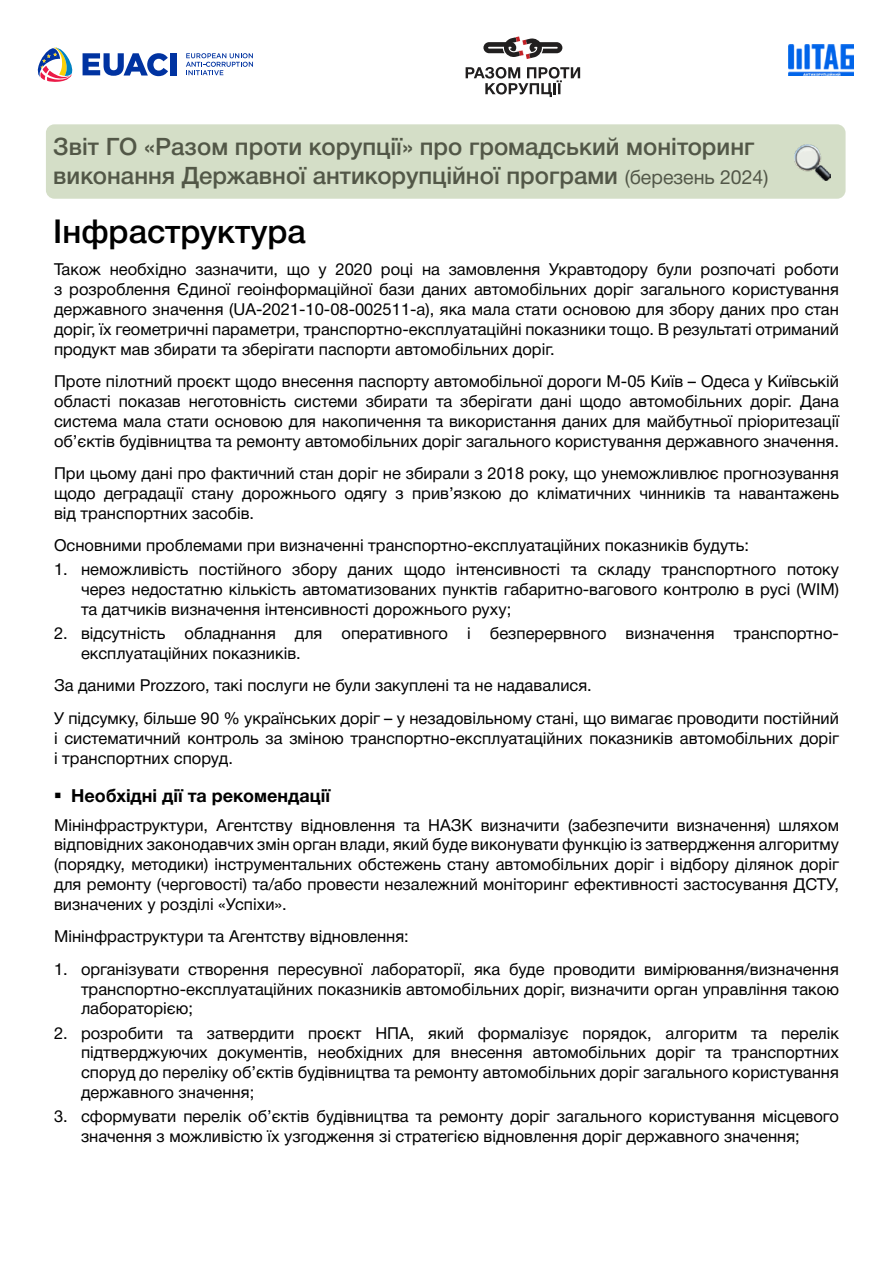
<style>
.page{position:relative;width:893px;height:1263px;background:#fff}
.page>*{position:absolute;margin:0;border:0;box-sizing:border-box;transform-origin:0 0}
.t1{font:500 33px "Helvetica Neue Cyr";color:#000}
.t2{font:500 24px/28.8px "Helvetica Neue Cyr";color:#525747}
.t3{font:700 18px "Helvetica Neue Cyr";color:#000}
.t4{font:16.5px/19.8px "Helvetica Neue Cyr";color:#000;text-align:justify}
.s1{font-weight:400;font-size:19.5px;color:#525748}
</style>
<div class="page">
<div style="left:46px;top:124px;width:799px;height:75px;background:#d4dec7;border-radius:9px"></div>
<svg style="left:483px;top:36px;width:79px;height:23px"></svg>
<svg style="left:466px;top:67px;width:114px;height:30px"></svg>
<svg style="left:186px;top:53px;width:67px;height:22px"></svg>
<svg style="left:37px;top:47px;width:36px;height:35px"></svg>
<svg style="left:83px;top:53px;width:85px;height:23px"></svg>
<div style="left:170px;top:53px;width:6px;height:22px;background:#0033a1"></div>
<img style="left:789px;top:45px;width:65px;height:31px">
<img style="left:794px;top:144px;width:36px;height:36px">
<h2 class="t2" style="left:53px;top:133px;width:717px">Звіт ГО «Разом проти корупції» про громадський моніторинг виконання Державної антикорупційної програми <span class="s1">(березень 2024)</span></h2>
<h1 class="t1" style="left:53px;top:213px;width:254px">Інфраструктура</h1>
<p class="t4" style="left:54px;top:260px;width:786px">Також необхідно зазначити, що у 2020 році на замовлення Укравтодору були розпочаті роботи з розроблення Єдиної геоінформаційної бази даних автомобільних доріг загального користування державного значення (UA-2021-10-08-002511-a), яка мала стати основою для збору даних про стан доріг, їх геометричні параметри, транспортно-експлуатаційні показники тощо. В результаті отриманий продукт мав збирати та зберігати паспорти автомобільних доріг.</p>
<p class="t4" style="left:54px;top:372px;width:786px">Проте пілотний проєкт щодо внесення паспорту автомобільної дороги М-05 Київ – Одеса у Київській області показав неготовність системи збирати та зберігати дані щодо автомобільних доріг. Дана система мала стати основою для накопичення та використання даних для майбутньої пріоритезації об’єктів будівництва та ремонту автомобільних доріг загального користування державного значення.</p>
<p class="t4" style="left:54px;top:464px;width:786px">При цьому дані про фактичний стан доріг не збирали з 2018 року, що унеможливлює прогнозування щодо деградації стану дорожнього одягу з прив’язкою до кліматичних чинників та навантажень від транспортних засобів.</p>
<p class="t4" style="left:54px;top:536px;width:696px">Основними проблемами при визначенні транспортно-експлуатаційних показників будуть:</p>
<p class="t4" style="left:81px;top:560px;width:759px;text-indent:-27px">1. неможливість постійного збору даних щодо інтенсивності та складу транспортного потоку через недостатню кількість автоматизованих пунктів габаритно-вагового контролю в русі (WIM) та датчиків визначення інтенсивності дорожнього руху;</p>
<p class="t4" style="left:81px;top:623px;width:759px;text-indent:-27px">2. відсутність обладнання для оперативного і безперервного визначення транспортно&shy;експлуатаційних показників.</p>
<p class="t4" style="left:54px;top:669px;width:786px;line-height:32.5px">За даними Prozzoro, такі послуги не були закуплені та не надавалися.<br>У підсумку, більше 90 % українських доріг – у незадовільному стані, що вимагає проводити постійний</p>
<p class="t4" style="left:54px;top:728px;width:786px">і систематичний контроль за зміною транспортно-експлуатаційних показників автомобільних доріг і транспортних споруд.</p>
<p class="t3" style="left:71px;top:786px;width:261px">Необхідні дії та рекомендації</p>
<p class="t4" style="left:54px;top:815px;width:786px">Мінінфраструктури, Агентству відновлення та НАЗК визначити (забезпечити визначення) шляхом відповідних законодавчих змін орган влади, який буде виконувати функцію із затвердження алгоритму (порядку, методики) інструментальних обстежень стану автомобільних доріг і відбору ділянок доріг для ремонту (черговості) та/або провести незалежний моніторинг ефективності застосування ДСТУ, визначених у розділі «Успіхи».</p>
<p class="t4" style="left:54px;top:927px;width:356px">Мінінфраструктури та Агентству відновлення:</p>
<p class="t4" style="left:81px;top:959px;width:759px;text-indent:-27px">1. організувати створення пересувної лабораторії, яка буде проводити вимірювання/визначення транспортно-експлуатаційних показників автомобільних доріг, визначити орган управління такою лабораторією;</p>
<p class="t4" style="left:81px;top:1023px;width:759px;text-indent:-27px">2. розробити та затвердити проєкт НПА, який формалізує порядок, алгоритм та перелік підтверджуючих документів, необхідних для внесення автомобільних доріг та транспортних споруд до переліку об’єктів будівництва та ремонту автомобільних доріг загального користування державного значення;</p>
<p class="t4" style="left:81px;top:1106px;width:759px;text-indent:-27px">3. сформувати перелік об’єктів будівництва та ремонту доріг загального користування місцевого значення з можливістю їх узгодження зі стратегією відновлення доріг державного значення;</p>
</div>
